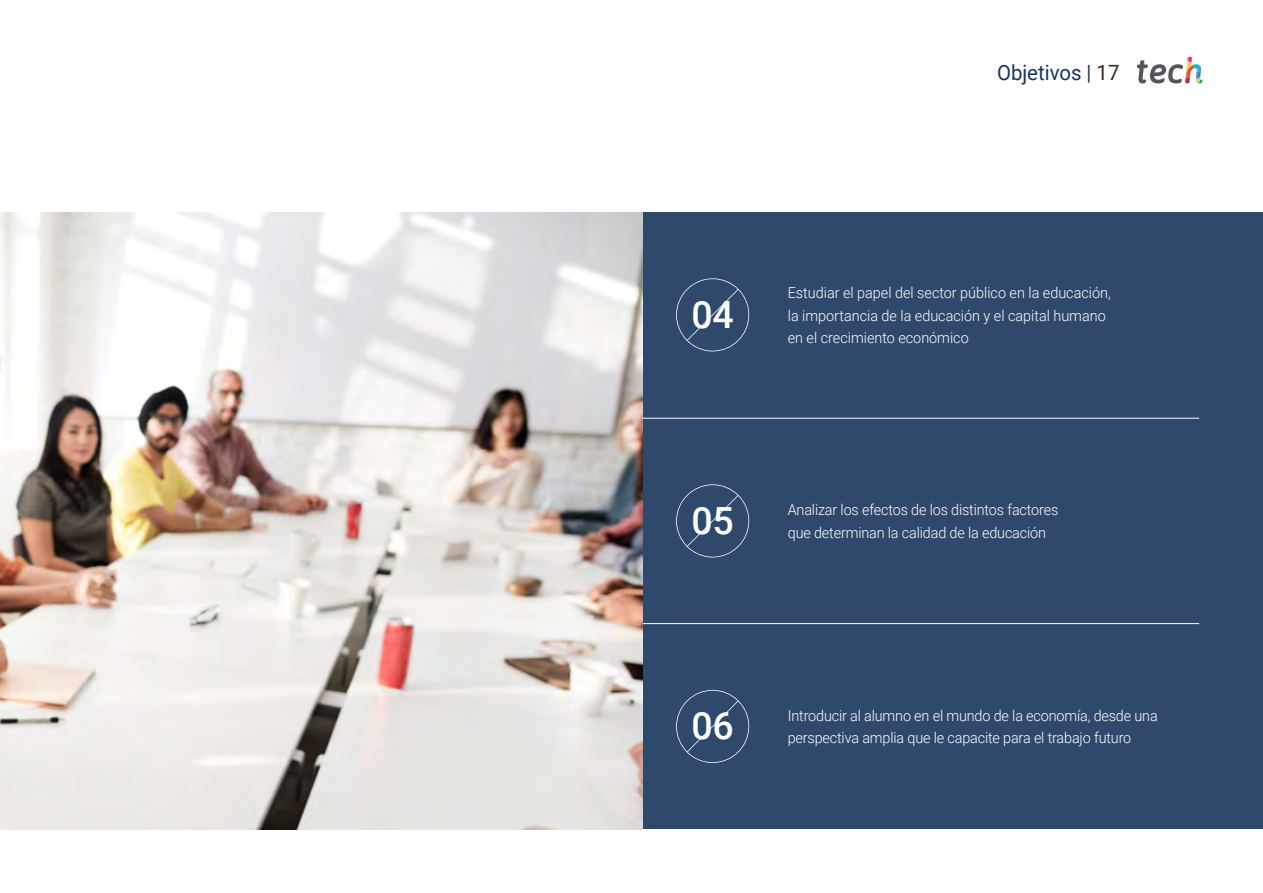
<style>
.page{position:relative;width:1263px;height:893px;background:#fff}
.page>*{position:absolute;margin:0;border:0;box-sizing:border-box;transform-origin:0 0}
.t1{font:500 37.5px "Roboto";color:#fff}
.t2{font:21px "Roboto";color:#1a355c}
.t3{font:300 15px/22.5px "Roboto";letter-spacing:-.01em;color:#fff;scale:.96 1}
.s1{color:#312e20}
</style>
<div class="page">
<svg style="left:1137px;top:57px;width:65px;height:27px"></svg>
<div style="left:642px;top:213px;width:621px;height:616px;background:#2e496b"></div>
<svg style="left:676px;top:278px;width:73px;height:73px"></svg>
<svg style="left:676px;top:484px;width:73px;height:73px"></svg>
<hr style="left:0;top:418px;width:1199px;height:1px;background:#fff">
<hr style="left:0;top:623px;width:1199px;height:1px;background:#fff">
<img style="left:0;top:213px;width:642px;height:616px">
<svg style="left:676px;top:690px;width:73px;height:73px"></svg>
<h2 class="t2" style="left:997px;top:57px;width:124px">Objetivos | <span class="s1">17</span></h2>
<h1 class="t1" style="left:691px;top:288px;width:44px">04</h1>
<p class="t3" style="left:788px;top:281px;width:338px">Estudiar el papel del sector público en la educación, la importancia de la educación y el capital humano en el crecimiento económico</p>
<h1 class="t1" style="left:691px;top:494px;width:44px">05</h1>
<p class="t3" style="left:788px;top:498px;width:283px">Analizar los efectos de los distintos factores</p>
<p class="t3" style="left:788px;top:521px;width:271px">que determinan la calidad de la educación</p>
<h1 class="t1" style="left:691px;top:699px;width:44px">06</h1>
<p class="t3" style="left:788px;top:704px;width:387px">Introducir al alumno en el mundo de la economía, desde una</p>
<p class="t3" style="left:788px;top:726px;width:359px">perspectiva amplia que le capacite para el trabajo futuro</p>
</div>
